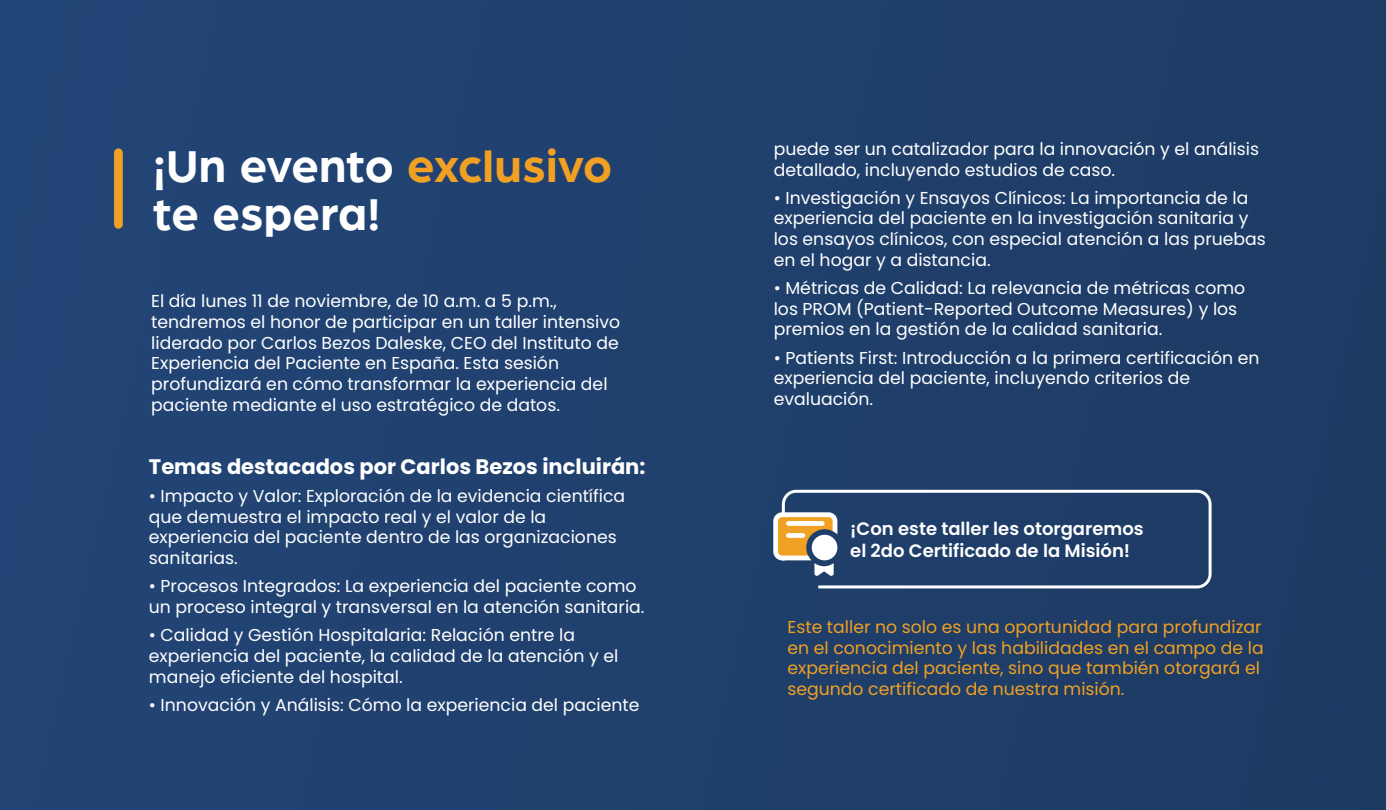
<style>
.page{position:relative;width:1386px;height:810px;background:#fff}
.page>*{position:absolute;margin:0;border:0;box-sizing:border-box;transform-origin:0 0}
.t1{font:700 48px/48px "Arboria";color:#fff}
.t2{font:700 21px "Poppins";color:#fff}
.t3{font:600 18px/21.6px "Poppins";color:#fff}
.t4{font:17.25px/20.7px "Poppins";color:#fff}
.t5{font:17.25px/20.7px "Poppins";color:#f0a023}
.s1{color:#f0a023}
</style>
<div class="page">
<div style="left:0;top:0;width:1385px;height:810px;background:#20406d"></div>
<div style="left:114px;top:148px;width:9px;height:81px;background:#f0a023;border-radius:4px"></div>
<svg style="left:773px;top:489px;width:439px;height:100px"></svg>
<h1 class="t1" style="left:153px;top:139px;width:460px">¡Un evento <span class="s1">exclusivo </span>te espera!</h1>
<p class="t4" style="left:151px;top:291px;width:470px">El día lunes 11 de noviembre, de 10 a.m. a 5 p.m., tendremos el honor de participar en un taller intensivo liderado por Carlos Bezos Daleske, CEO del Instituto de Experiencia del Paciente en España. Esta sesión profundizará en cómo transformar la experiencia del paciente mediante el uso estratégico de datos.</p>
<p class="t2" style="left:149px;top:454px;width:498px">Temas destacados por Carlos Bezos incluirán:</p>
<p class="t4" style="left:149px;top:486px;width:478px">• Impacto y Valor: Exploración de la evidencia científica que demuestra el impacto real y el valor de la experiencia del paciente dentro de las organizaciones sanitarias.</p>
<p class="t4" style="left:149px;top:576px;width:497px">• Procesos Integrados: La experiencia del paciente como un proceso integral y transversal en la atención sanitaria.</p>
<p class="t4" style="left:149px;top:625px;width:471px">• Calidad y Gestión Hospitalaria: Relación entre la experiencia del paciente, la calidad de la atención y el manejo eficiente del hospital.</p>
<p class="t4" style="left:149px;top:694px;width:492px">• Innovación y Análisis: Cómo la experiencia del paciente</p>
<p class="t4" style="left:773px;top:139px;width:487px">puede ser un catalizador para la innovación y el análisis detallado, incluyendo estudios de caso.</p>
<p class="t4" style="left:773px;top:187px;width:493px">• Investigación y Ensayos Clínicos: La importancia de la experiencia del paciente en la investigación sanitaria y los ensayos clínicos, con especial atención a las pruebas en el hogar y a distancia.</p>
<p class="t4" style="left:773px;top:278px;width:473px">• Métricas de Calidad: La relevancia de métricas como los PROM (Patient-Reported Outcome Measures) y los premios en la gestión de la calidad sanitaria.</p>
<p class="t4" style="left:773px;top:347px;width:487px">• Patients First: Introducción a la primera certificación en experiencia del paciente, incluyendo criterios de evaluación.</p>
<p class="t3" style="left:850px;top:518px;width:295px">¡Con este taller les otorgaremos el 2do Certificado de la Misión!</p>
<p class="t5" style="left:787px;top:617px;width:478px">Este taller no solo es una oportunidad para profundizar en el conocimiento y las habilidades en el campo de la experiencia del paciente, sino que también otorgará el segundo certificado de nuestra misión.</p>
</div>
